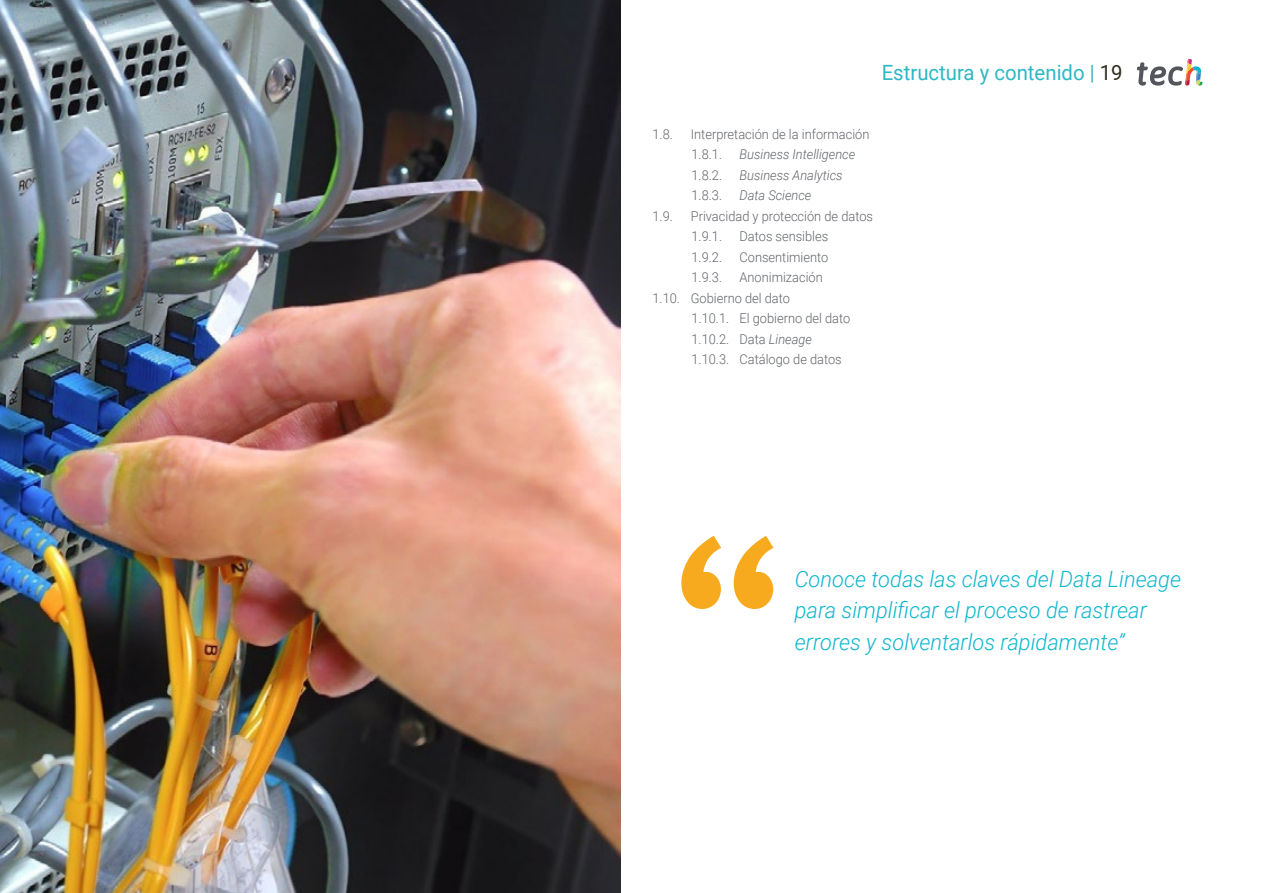
<style>
.page{position:relative;width:1263px;height:893px;background:#fff}
.page>*{position:absolute;margin:0;border:0;box-sizing:border-box;transform-origin:0 0}
.t1{font:italic 300 22.5px/31.5px "Roboto";color:#0fb6cf}
.t2{font:21px "Roboto";color:#2db8c5}
.t3{font:300 13.5px/20.5px "Roboto";color:#61646a;scale:.95 1}
.t4{font:italic 300 13.5px "Roboto";color:#61646a;scale:.95 1}
.s1{color:#312e20}
.s2{font-style:italic}
</style>
<div class="page">
<img style="left:0;top:0;width:621px;height:893px">
<svg style="left:681px;top:536px;width:92px;height:73px"></svg>
<svg style="left:1137px;top:59px;width:65px;height:27px"></svg>
<h2 class="t2" style="left:882px;top:57px;width:242px">Estructura y contenido | <span class="s1">19</span></h2>
<p class="t3" style="left:652px;top:123px;width:23px">1.8.</p>
<p class="t3" style="left:691px;top:123px;width:189px">Interpretación de la información<br>1.8.1.</p>
<p class="t4" style="left:739px;top:145px;width:123px">Business Intelligence</p>
<p class="t3" style="left:691px;top:164px;width:34px">1.8.2.</p>
<p class="t4" style="left:739px;top:165px;width:110px">Business Analytics</p>
<p class="t3" style="left:691px;top:184px;width:34px">1.8.3.</p>
<p class="t4" style="left:739px;top:186px;width:77px">Data Science</p>
<p class="t3" style="left:652px;top:205px;width:23px">1.9.</p>
<p class="t3" style="left:691px;top:205px;width:193px">Privacidad y protección de datos<br>1.9.1.</p>
<p class="t3" style="left:739px;top:226px;width:95px">Datos sensibles</p>
<p class="t3" style="left:691px;top:246px;width:34px">1.9.2.</p>
<p class="t3" style="left:739px;top:246px;width:95px">Consentimiento</p>
<p class="t3" style="left:691px;top:267px;width:34px">1.9.3.</p>
<p class="t3" style="left:652px;top:267px;width:181px;text-indent:87px">Anonimización<br>1.10. Gobierno del dato</p>
<p class="t3" style="left:691px;top:308px;width:169px">1.10.1. El gobierno del dato<br>1.10.2. Data <span class="s2">Lineage<br></span>1.10.3. Catálogo de datos</p>
<h1 class="t1" style="left:795px;top:562px;width:388px">Conoce todas las claves del Data Lineage para simplificar el proceso de rastrear errores y solventarlos rápidamente”</h1>
</div>
